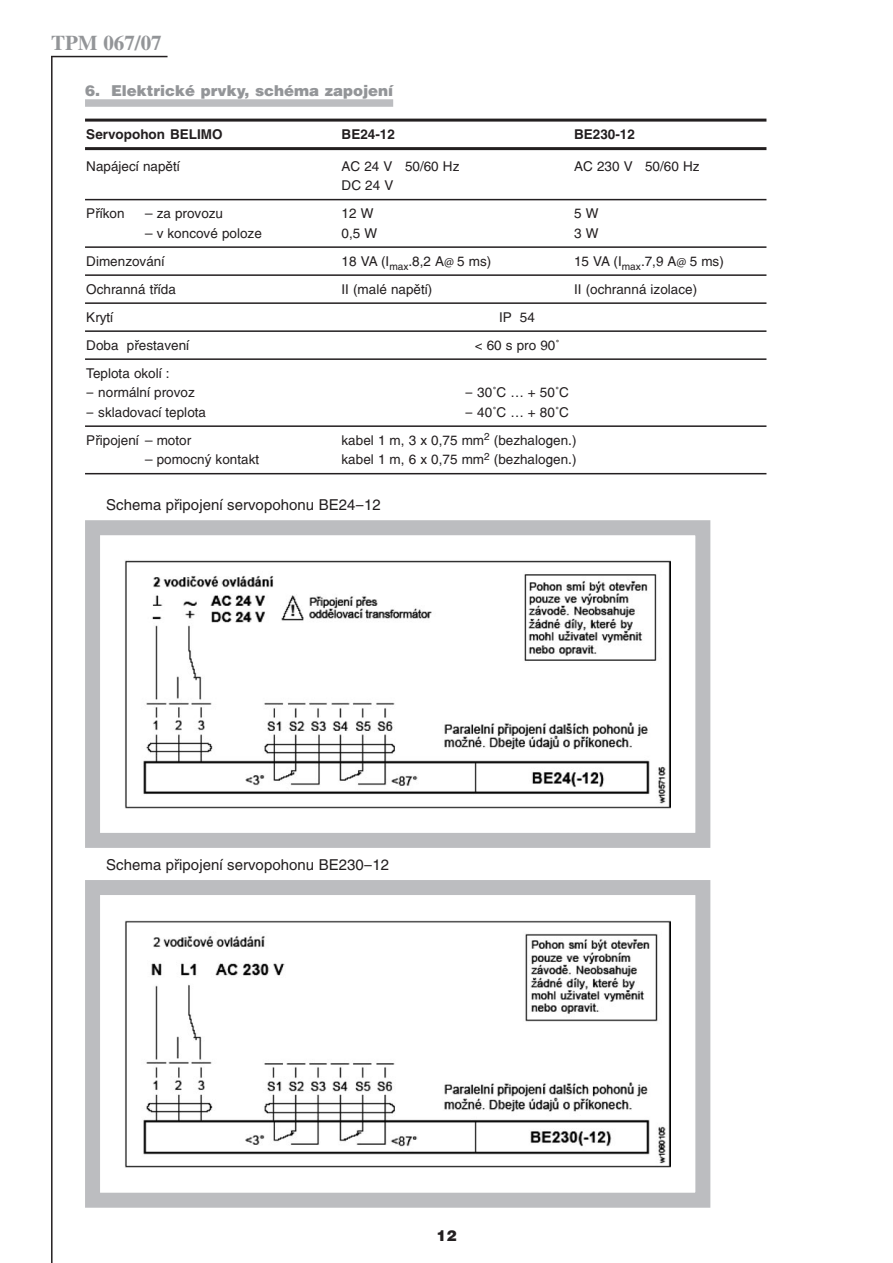
<style>
.page{position:relative;width:893px;height:1263px;background:#fff}
.page>*{position:absolute;margin:0;border:0;box-sizing:border-box;transform-origin:0 0}
.t1{font:700 21px "Toronto";color:#939598}
.t2{font:15px "Switzerland";color:#231f20}
.t3{font:900 15px "Switzerland";color:#939598}
.t4{font:900 15px "Switzerland";color:#231f20}
.t5{font:13.5px "Switzerland";color:#231f20}
.t6{font:700 13.5px "Switzerland";color:#231f20}
.s1{font-family:"Myriad Pro"}
</style>
<div class="page">
<hr style="left:51px;top:56px;width:117px;height:1px;background:#231f20">
<hr style="left:51px;top:57px;width:2px;height:1206px;background:#231f20">
<svg style="left:85px;top:520px;width:626px;height:328px"></svg>
<div style="left:85px;top:99px;width:308px;height:8px;background:#bcbdc0"></div>
<hr style="left:85px;top:119px;width:681px;height:3px;background:#231f20">
<hr style="left:85px;top:147px;width:681px;height:3px;background:#231f20">
<hr style="left:85px;top:199px;width:681px;height:1px;background:#231f20">
<hr style="left:85px;top:246px;width:681px;height:2px;background:#231f20">
<hr style="left:85px;top:274px;width:681px;height:2px;background:#231f20">
<hr style="left:85px;top:302px;width:681px;height:2px;background:#231f20">
<hr style="left:85px;top:330px;width:681px;height:2px;background:#231f20">
<hr style="left:85px;top:358px;width:681px;height:2px;background:#231f20">
<hr style="left:85px;top:425px;width:681px;height:2px;background:#231f20">
<hr style="left:85px;top:473px;width:681px;height:1px;background:#231f20">
<svg style="left:85px;top:880px;width:626px;height:328px"></svg>
<h1 class="t1" style="left:51px;top:31px;width:112px">TPM 067/07</h1>
<p class="t3" style="left:85px;top:82px;width:310px">6. Elektrické prvky, schéma zapojení</p>
<p class="t6" style="left:86px;top:126px;width:138px">Servopohon BELIMO</p>
<p class="t6" style="left:342px;top:126px;width:55px">BE24-12</p>
<p class="t6" style="left:574px;top:126px;width:62px">BE230-12</p>
<p class="t5" style="left:86px;top:158px;width:95px">Napájecí napětí</p>
<p class="t5" style="left:342px;top:158px;width:119px">AC 24 V 50/60 Hz</p>
<p class="t5" style="left:574px;top:158px;width:127px">AC 230 V 50/60 Hz</p>
<p class="t5" style="left:342px;top:178px;width:53px">DC 24 V</p>
<p class="t5" style="left:86px;top:206px;width:40px">Příkon</p>
<p class="t5" style="left:145px;top:206px;width:80px">– za provozu</p>
<p class="t5" style="left:342px;top:206px;width:33px">12 W</p>
<p class="t5" style="left:574px;top:206px;width:26px">5 W</p>
<p class="t5" style="left:145px;top:225px;width:118px">– v koncové poloze</p>
<p class="t5" style="left:342px;top:225px;width:37px">0,5 W</p>
<p class="t5" style="left:574px;top:225px;width:26px">3 W</p>
<p class="t5" style="left:86px;top:253px;width:80px">Dimenzování</p>
<p class="t5" style="left:342px;top:253px;width:151px">18 VA (I<sub>max</sub>.8,2 A<span class="s1">@</span> 5 ms)</p>
<p class="t5" style="left:574px;top:253px;width:151px">15 VA (I<sub>max</sub>.7,9 A<span class="s1">@</span> 5 ms)</p>
<p class="t5" style="left:86px;top:281px;width:91px">Ochranná třída</p>
<p class="t5" style="left:342px;top:281px;width:92px">II (malé napětí)</p>
<p class="t5" style="left:574px;top:281px;width:125px">II (ochranná izolace)</p>
<p class="t5" style="left:86px;top:309px;width:28px">Krytí</p>
<p class="t5" style="left:499px;top:309px;width:37px">IP 54</p>
<p class="t5" style="left:86px;top:337px;width:104px">Doba přestavení</p>
<p class="t5" style="left:475px;top:337px;width:86px">&lt; 60 s pro 90°</p>
<p class="t5" style="left:86px;top:365px;width:85px">Teplota okolí :</p>
<p class="t5" style="left:86px;top:385px;width:110px">- normální provoz</p>
<p class="t5" style="left:465px;top:385px;width:105px">- 30°C … + 50°C</p>
<p class="t5" style="left:86px;top:404px;width:121px">- skladovací teplota</p>
<p class="t5" style="left:465px;top:404px;width:105px">- 40°C … + 80°C</p>
<p class="t5" style="left:86px;top:432px;width:106px">Připojení – motor</p>
<p class="t5" style="left:342px;top:432px;width:236px">kabel 1 m, 3 x 0,75 mm<sup>2</sup> (bezhalogen.)</p>
<p class="t5" style="left:145px;top:452px;width:116px">– pomocný kontakt</p>
<p class="t5" style="left:342px;top:452px;width:236px">kabel 1 m, 6 x 0,75 mm<sup>2</sup> (bezhalogen.)</p>
<p class="t2" style="left:106px;top:496px;width:276px">Schema připojení servopohonu BE24-12</p>
<p class="t2" style="left:106px;top:856px;width:284px">Schema připojení servopohonu BE230-12</p>
<p class="t4" style="left:436px;top:1227px;width:22px">12</p>
</div>
